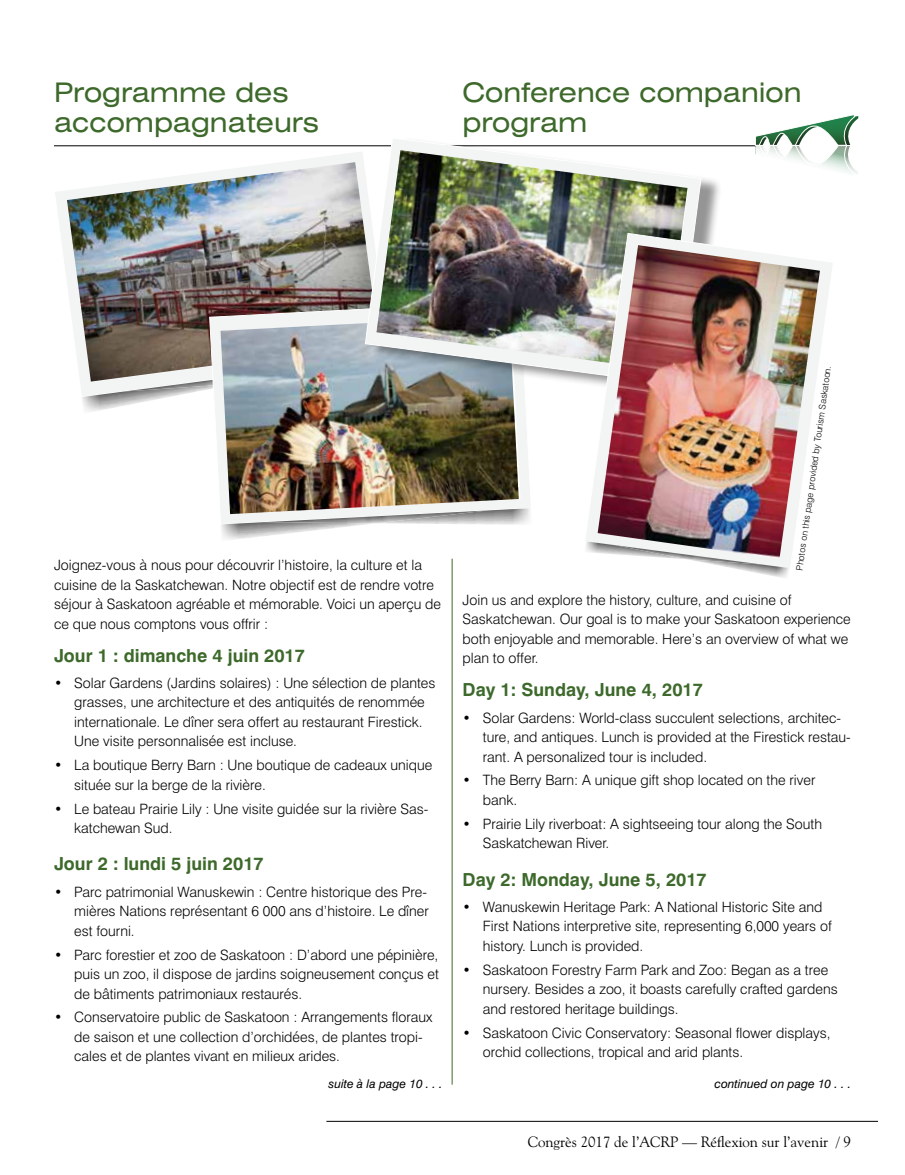
<style>
.page{position:relative;width:905px;height:1175px;background:#fff}
.page>*{position:absolute;margin:0;border:0;box-sizing:border-box;transform-origin:0 0}
.t1{font:expanded 27px/30px "Swiss 721 BT";color:#3d692b}
.t2{font:700 18px "Swiss 721 BT";color:#3d692b}
.t3{font:15px "Goudy Old Style BT";color:#000}
.t4{font:300 14.25px/19.5px "Swiss 721 BT";color:#000}
.t5{font:italic 12px "Swiss 721 BT";color:#000}
.t6{font:300 9px "Swiss 721 BT";color:#000}
</style>
<div class="page">
<hr style="left:326px;top:1120px;width:552px;height:1px;background:#000">
<hr style="left:54px;top:145px;width:702px;height:1px;background:#000">
<svg style="left:755px;top:115px;width:103px;height:59px"></svg>
<svg style="left:55px;top:152px;width:308px;height:232px"></svg>
<img style="left:81px;top:384px;width:116px;height:28px">
<img style="left:124px;top:382px;width:85px;height:9px">
<img style="left:67px;top:162px;width:298px;height:219px">
<svg style="left:209px;top:300px;width:321px;height:222px"></svg>
<img style="left:221px;top:522px;width:154px;height:18px">
<img style="left:389px;top:508px;width:141px;height:17px">
<img style="left:263px;top:514px;width:225px;height:9px">
<img style="left:220px;top:315px;width:299px;height:199px">
<div style="left:371px;top:137px;width:351px;height:262px;background:#000;opacity:.42"></div>
<svg style="left:365px;top:137px;width:336px;height:248px"></svg>
<img style="left:376px;top:150px;width:311px;height:220px">
<svg style="left:584px;top:233px;width:248px;height:335px"></svg>
<img style="left:597px;top:245px;width:223px;height:313px">
<hr style="left:452px;top:558px;width:1px;height:526px;background:#3d692b">
<img style="left:584px;top:541px;width:103px;height:18px">
<img style="left:687px;top:559px;width:102px;height:19px">
<img style="left:614px;top:545px;width:147px;height:19px">
<h1 class="t1" style="left:54px;top:77px;width:266px">Programme des accompagnateurs</h1>
<h1 class="t1" style="left:462px;top:77px;width:340px">Conference companion program</h1>
<p class="t4" style="left:54px;top:555px;width:388px">Joignez-vous à nous pour découvrir l’histoire, la culture et la cuisine de la Saskatchewan. Notre objectif est de rendre votre séjour à Saskatoon agréable et mémorable. Voici un aperçu de ce que nous comptons vous offrir :</p>
<p class="t2" style="left:54px;top:644px;width:252px">Jour 1 : dimanche 4 juin 2017</p>
<p class="t4" style="left:74px;top:673px;width:363px;text-indent:-20px">• Solar Gardens (Jardins solaires) : Une sélection de plantes grasses, une architecture et des antiquités de renommée internationale. Le dîner sera offert au restaurant Firestick.<br>Une visite personnalisée est incluse.</p>
<p class="t4" style="left:74px;top:755px;width:359px;text-indent:-20px">• La boutique Berry Barn : Une boutique de cadeaux unique située sur la berge de la rivière.</p>
<p class="t4" style="left:74px;top:798px;width:355px;text-indent:-20px">• Le bateau Prairie Lily : Une visite guidée sur la rivière Sas&shy;katchewan Sud.</p>
<p class="t2" style="left:54px;top:853px;width:211px">Jour 2 : lundi 5 juin 2017</p>
<p class="t4" style="left:74px;top:881px;width:356px;text-indent:-20px">• Parc patrimonial Wanuskewin : Centre historique des Pre&shy;mières Nations représentant 6 000 ans d’histoire. Le dîner est fourni.</p>
<p class="t4" style="left:74px;top:944px;width:366px;text-align:justify;text-indent:-20px">• Parc forestier et zoo de Saskatoon : D’abord une pépinière, puis un zoo, il dispose de jardins soigneusement conçus et de bâtiments patrimoniaux restaurés.</p>
<p class="t4" style="left:74px;top:1007px;width:360px;text-indent:-20px">• Conservatoire public de Saskatoon : Arrangements floraux de saison et une collection d’orchidées, de plantes tropi&shy;cales et de plantes vivant en milieux arides.</p>
<p class="t6" style="left:793px;top:569px;width:208px;rotate:-82deg">Photos on this page provided by Tourism Saskatoon.</p>
<p class="t4" style="left:462px;top:590px;width:390px">Join us and explore the history, culture, and cuisine of Saskatchewan. Our goal is to make your Saskatoon experience both enjoyable and memorable. Here’s an overview of what we plan to offer.</p>
<p class="t2" style="left:462px;top:679px;width:242px">Day 1: Sunday, June 4, 2017</p>
<p class="t4" style="left:483px;top:707px;width:369px;text-indent:-20px">• Solar Gardens: World-class succulent selections, architec&shy;ture, and antiques. Lunch is provided at the Firestick restau&shy;rant. A personalized tour is included.</p>
<p class="t4" style="left:483px;top:770px;width:334px;text-indent:-20px">• The Berry Barn: A unique gift shop located on the river bank.</p>
<p class="t4" style="left:483px;top:813px;width:341px;text-indent:-20px">• Prairie Lily riverboat: A sightseeing tour along the South<br>Saskatchewan River.</p>
<p class="t2" style="left:462px;top:868px;width:246px">Day 2: Monday, June 5, 2017</p>
<p class="t4" style="left:483px;top:897px;width:350px;text-indent:-20px">• Wanuskewin Heritage Park: A National Historic Site and<br>First Nations interpretive site, representing 6,000 years of history. Lunch is provided.</p>
<p class="t4" style="left:483px;top:959px;width:356px;text-indent:-20px">• Saskatoon Forestry Farm Park and Zoo: Began as a tree nursery. Besides a zoo, it boasts carefully crafted gardens and restored heritage buildings.</p>
<p class="t4" style="left:483px;top:1022px;width:349px;text-indent:-20px">• Saskatoon Civic Conservatory: Seasonal flower displays, orchid collections, tropical and arid plants.</p>
<p class="t5" style="left:328px;top:1076px;width:115px">suite à la page 10 . . .</p>
<p class="t5" style="left:714px;top:1076px;width:138px">continued on page 10 . . .</p>
<p class="t3" style="left:527px;top:1132px;width:325px">Congrès 2017 de l’ACRP — Réflexion sur l’avenir / 9</p>
</div>
